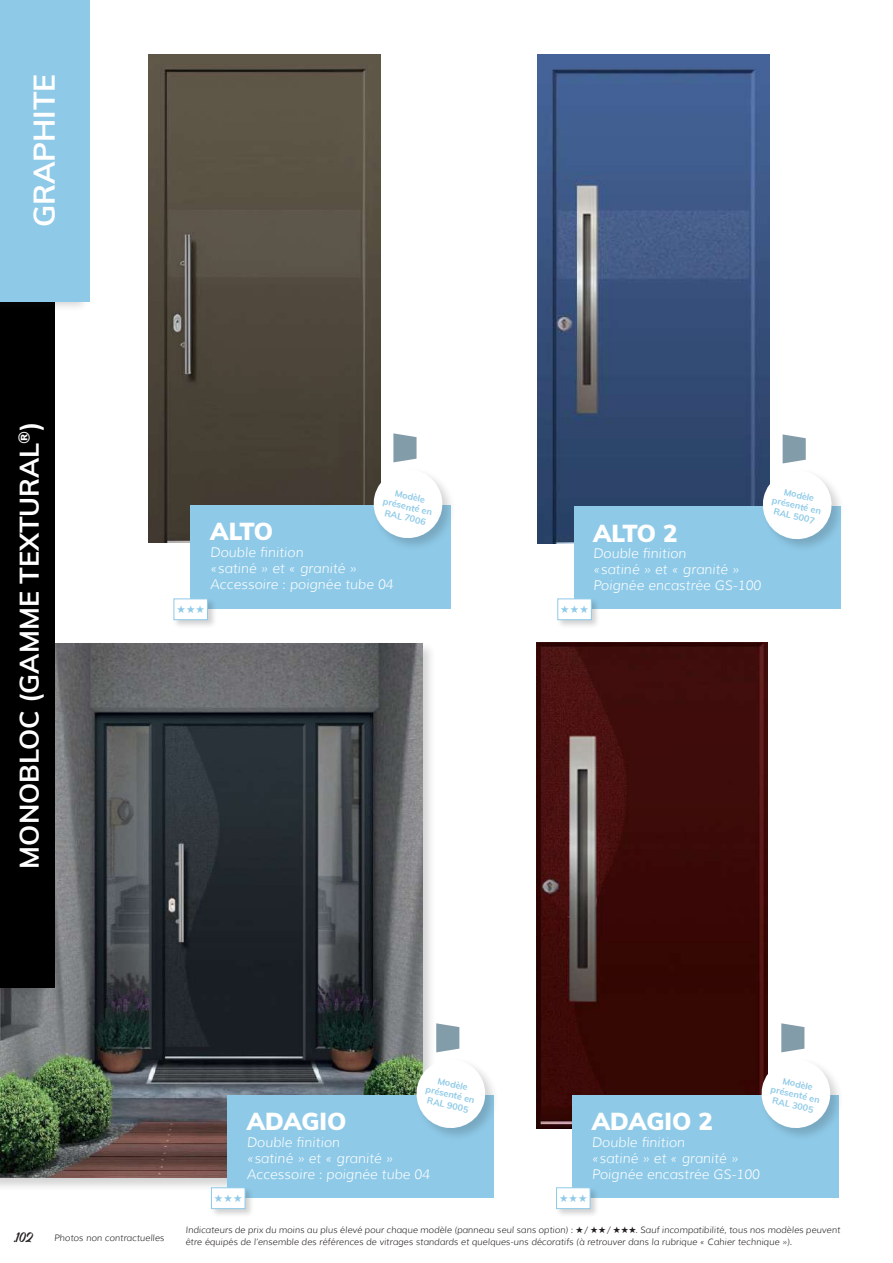
<style>
.page{position:relative;width:893px;height:1263px;background:#fff}
.page>*{position:absolute;margin:0;border:0;box-sizing:border-box;transform-origin:0 0}
.t1{font:700 30px "Muli";color:#fff}
.t2{font:700 27px "Muli";color:#fff}
.t3{font:900 24px "Muli";letter-spacing:-.01em;color:#fff}
.t4{font:italic 300 13.5px/16.2px "Muli";color:#fff}
.t5{font:10.5px "DejaVu Sans";color:#8ecae8}
.t6{font:italic 300 9px/12px "Muli";color:#231f20}
.t7{font:700 9px/10.8px "Muli";color:#8ecae8;text-align:center}
.s1{font-family:"Michland";font-weight:400;font-style:normal;font-size:18px}
.s2{font-family:"DejaVu Sans";font-weight:400;font-style:normal}
</style>
<div class="page">
<hr style="left:892px;top:1053px;width:1px;height:210px;background:#f9aa62">
<div style="left:0;top:641px;width:436px;height:551px;background:#231f20;opacity:.2"></div>
<img style="left:0;top:644px;width:422px;height:533px">
<img style="left:536px;top:642px;width:231px;height:487px">
<img style="left:537px;top:54px;width:232px;height:489px">
<img style="left:149px;top:54px;width:231px;height:489px">
<div style="left:574px;top:506px;width:266px;height:102px;background:#8ecae8"></div>
<div style="left:761px;top:468px;width:85px;height:85px;background:#231f20;opacity:.2"></div>
<div style="left:556px;top:597px;width:45px;height:32px;background:#231f20;opacity:.2"></div>
<div style="left:557px;top:598px;width:35px;height:22px;background:#fff;border:1px solid #8ecae8"></div>
<svg style="left:759px;top:434px;width:76px;height:108px"></svg>
<div style="left:191px;top:505px;width:260px;height:103px;background:#8ecae8"></div>
<div style="left:372px;top:467px;width:84px;height:85px;background:#231f20;opacity:.2"></div>
<div style="left:172px;top:597px;width:45px;height:32px;background:#231f20;opacity:.2"></div>
<div style="left:174px;top:598px;width:34px;height:22px;background:#fff;border:1px solid #8ecae8"></div>
<svg style="left:370px;top:433px;width:76px;height:108px"></svg>
<div style="left:573px;top:1095px;width:266px;height:102px;background:#8ecae8"></div>
<div style="left:759px;top:1057px;width:85px;height:85px;background:#231f20;opacity:.2"></div>
<div style="left:555px;top:1186px;width:44px;height:32px;background:#231f20;opacity:.2"></div>
<div style="left:556px;top:1187px;width:34px;height:22px;background:#fff;border:1px solid #8ecae8"></div>
<svg style="left:758px;top:1023px;width:76px;height:108px"></svg>
<div style="left:228px;top:1095px;width:266px;height:102px;background:#8ecae8"></div>
<div style="left:414px;top:1057px;width:85px;height:85px;background:#231f20;opacity:.2"></div>
<div style="left:210px;top:1186px;width:44px;height:32px;background:#231f20;opacity:.2"></div>
<div style="left:211px;top:1187px;width:34px;height:22px;background:#fff;border:1px solid #8ecae8"></div>
<svg style="left:413px;top:1023px;width:76px;height:108px"></svg>
<div style="left:0;top:213px;width:55px;height:775px;background:#000"></div>
<div style="left:0;top:0;width:90px;height:312px;background:#231f20;opacity:.2"></div>
<div style="left:0;top:0;width:90px;height:301px;background:#8ecae8"></div>
<h1 class="t1" style="left:22px;top:227px;width:155px;rotate:-90deg">GRAPHITE</h1>
<h2 class="t2" style="left:9px;top:868px;width:449px;rotate:-90deg">MONOBLOC (GAMME TEXTURAL<sup>®</sup>)</h2>
<p class="t7" style="left:387px;top:485px;width:51px;rotate:13deg">Modèle présenté en<br>RAL 7006</p>
<p class="t7" style="left:776px;top:484px;width:51px;rotate:13deg">Modèle présenté en<br>RAL 5007</p>
<h3 class="t3" style="left:210px;top:514px;width:65px">ALTO</h3>
<h3 class="t4" style="left:210px;top:544px;width:185px">Double finition<br>«satiné » et « granité »<br>Accessoire : poignée tube 04</h3>
<h3 class="t3" style="left:593px;top:515px;width:86px">ALTO 2</h3>
<h3 class="t4" style="left:593px;top:545px;width:169px">Double finition<br>«satiné » et « granité »<br>Poignée encastrée GS-100</h3>
<p class="t5" style="left:176px;top:600px;width:30px">★ ★ ★</p>
<p class="t5" style="left:560px;top:600px;width:30px">★ ★ ★</p>
<p class="t7" style="left:430px;top:1072px;width:51px;rotate:13deg">Modèle présenté en<br>RAL 9005</p>
<h3 class="t3" style="left:247px;top:1104px;width:101px">ADAGIO</h3>
<h3 class="t4" style="left:247px;top:1134px;width:185px">Double finition<br>«satiné » et « granité »<br>Accessoire : poignée tube 04</h3>
<h3 class="t3" style="left:592px;top:1104px;width:123px">ADAGIO 2</h3>
<h3 class="t4" style="left:592px;top:1134px;width:169px">Double finition<br>«satiné » et « granité »<br>Poignée encastrée GS-100</h3>
<p class="t5" style="left:214px;top:1189px;width:30px">★ ★ ★</p>
<p class="t5" style="left:559px;top:1189px;width:30px">★ ★ ★</p>
<p class="t7" style="left:775px;top:1072px;width:51px;rotate:13deg">Modèle présenté en<br>RAL 3005</p>
<p class="t6" style="left:14px;top:1231px;width:152px"><span class="s1">.102</span> Photos non contractuelles</p>
<p class="t6" style="left:185px;top:1224px;width:656px">Indicateurs de prix du moins au plus élevé pour chaque modèle (panneau seul sans option) : <span class="s2">★</span> / <span class="s2">★ ★</span> / <span class="s2">★ ★ ★</span>. Sauf incompatibilité, tous nos modèles peuvent être équipés de l’ensemble des références de vitrages standards et quelques-uns décoratifs (à retrouver dans la rubrique « Cahier technique »).</p>
</div>
